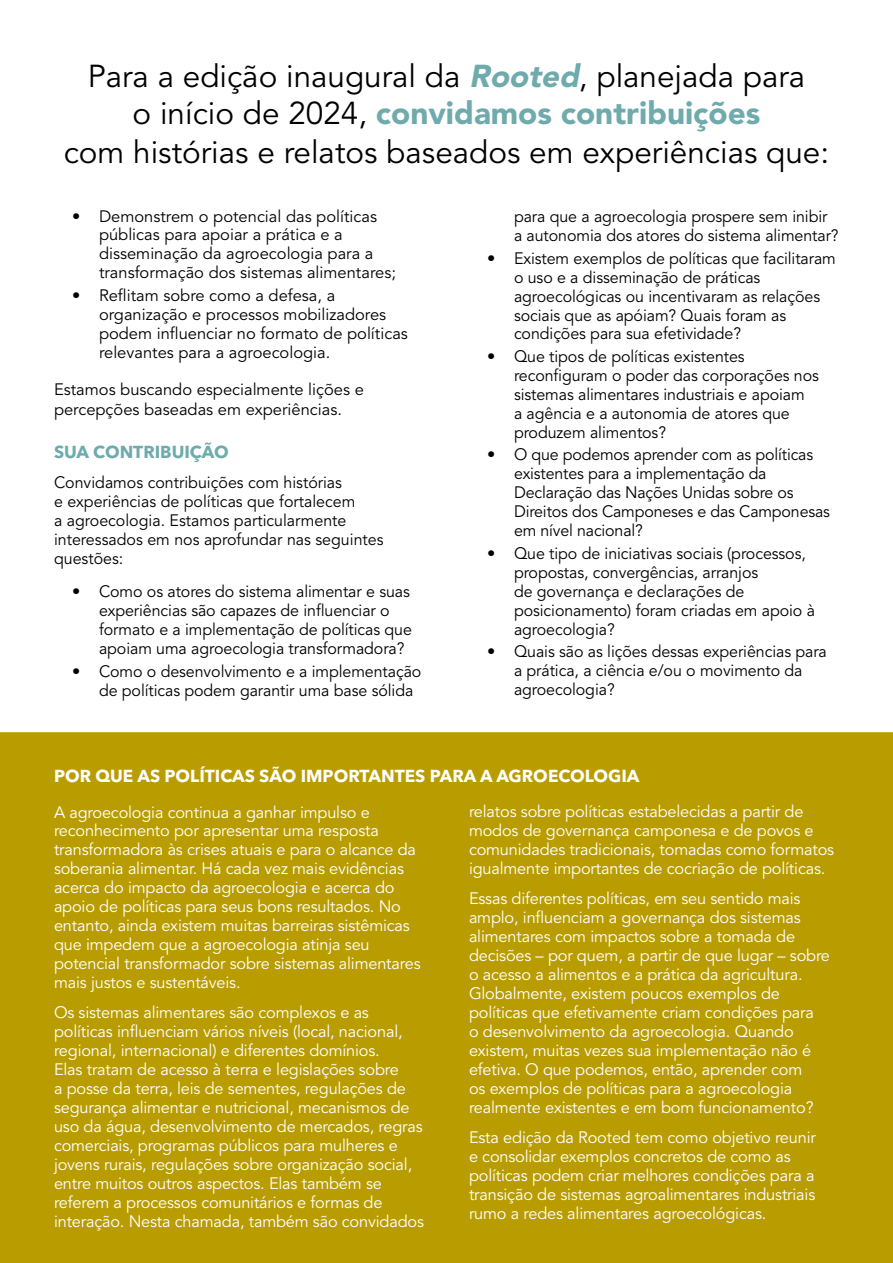
<style>
.page{position:relative;width:893px;height:1263px;background:#fff}
.page>*{position:absolute;margin:0;border:0;box-sizing:border-box;transform-origin:0 0}
.t1{font:31.5px/36.3px "Avenir LT Std";color:#000;text-align:center}
.t2{font:700 17.25px "Avenir Next LT Pro";color:#fff}
.t3{font:700 17.25px "Avenir Next LT Pro";color:#6fabac}
.t4{font:16.5px/18.9px "Avenir LT Std";letter-spacing:-.01em;color:#fff}
.t5{font:16.5px/19px "Avenir LT Std";letter-spacing:-.005em;color:#000}
.s1{font-weight:900;font-style:italic;color:#6fabac}
.s2{font-weight:900;color:#6fabac}
.s3{font-family:"Avenir Next LT Pro";font-weight:700;font-size:17.25px;color:#fff}
</style>
<div class="page">
<div style="left:0;top:732px;width:893px;height:531px;background:#b99d00"></div>
<h1 class="t1" style="left:88px;top:59px;width:719px">Para a edição inaugural da <span class="s1">Rooted</span>, planejada para o início de 2024, <span class="s2">convidamos contribuições</span></h1>
<h1 class="t1" style="left:64px;top:134px;width:767px">com histórias e relatos baseados em experiências que:</h1>
<p class="t5" style="left:99px;top:207px;width:298px;text-indent:-27px">• Demonstrem o potencial das políticas públicas para apoiar a prática e a disseminação da agroecologia para a transformação dos sistemas alimentares;</p>
<p class="t5" style="left:99px;top:286px;width:310px;text-indent:-27px">• Reflitam sobre como a defesa, a organização e processos mobilizadores podem influenciar no formato de políticas relevantes para a agroecologia.</p>
<p class="t5" style="left:54px;top:380px;width:347px;line-height:19.8px">Estamos buscando especialmente lições e percepções baseadas em experiências.<span class="s3">CÓMO</span></p>
<p class="t3" style="left:54px;top:442px;width:176px">SUA CONTRIBUIÇÃO</p>
<p class="t5" style="left:54px;top:473px;width:331px">Convidamos contribuições com histórias<br>e experiências de políticas que fortalecem<br>a agroecologia. Estamos particularmente interessados em nos aprofundar nas seguintes questões:</p>
<p class="t5" style="left:99px;top:582px;width:314px;text-indent:-27px">• Como os atores do sistema alimentar e suas experiências são capazes de influenciar o formato e a implementação de políticas que apoiam uma agroecologia transformadora?</p>
<p class="t5" style="left:99px;top:662px;width:324px;text-indent:-27px">• Como o desenvolvimento e a implementação de políticas podem garantir uma base sólida</p>
<p class="t5" style="left:514px;top:207px;width:326px">para que a agroecologia prospere sem inibir a autonomia dos atores do sistema alimentar?</p>
<p class="t5" style="left:514px;top:249px;width:323px;text-indent:-27px">• Existem exemplos de políticas que facilitaram o uso e a disseminação de práticas agroecológicas ou incentivaram as relações sociais que as apóiam? Quais foram as condições para sua efetividade?</p>
<p class="t5" style="left:514px;top:347px;width:306px;text-indent:-27px">• Que tipos de políticas existentes reconfiguram o poder das corporações nos sistemas alimentares industriais e apoiam<br>a agência e a autonomia de atores que produzem alimentos?</p>
<p class="t5" style="left:514px;top:446px;width:318px;text-indent:-27px">• O que podemos aprender com as políticas existentes para a implementação da Declaração das Nações Unidas sobre os Direitos dos Camponeses e das Camponesas em nível nacional?</p>
<p class="t5" style="left:514px;top:544px;width:303px;text-indent:-27px">• Que tipo de iniciativas sociais (processos, propostas, convergências, arranjos<br>de governança e declarações de posicionamento) foram criadas em apoio à agroecologia?</p>
<p class="t5" style="left:514px;top:642px;width:314px;text-indent:-27px">• Quais são as lições dessas experiências para a prática, a ciência e/ou o movimento da agroecologia?</p>
<p class="t2" style="left:54px;top:765px;width:587px">POR QUE AS POLÍTICAS SÃO IMPORTANTES PARA A AGROECOLOGIA</p>
<p class="t4" style="left:54px;top:803px;width:368px">A agroecologia continua a ganhar impulso e reconhecimento por apresentar uma resposta transformadora às crises atuais e para o alcance da soberania alimentar. Há cada vez mais evidências acerca do impacto da agroecologia e acerca do apoio de políticas para seus bons resultados. No entanto, ainda existem muitas barreiras sistêmicas que impedem que a agroecologia atinja seu potencial transformador sobre sistemas alimentares mais justos e sustentáveis.</p>
<p class="t4" style="left:54px;top:1004px;width:371px">Os sistemas alimentares são complexos e as políticas influenciam vários níveis (local, nacional, regional, internacional) e diferentes domínios.<br>Elas tratam de acesso à terra e legislações sobre<br>a posse da terra, leis de sementes, regulações de segurança alimentar e nutricional, mecanismos de uso da água, desenvolvimento de mercados, regras comerciais, programas públicos para mulheres e jovens rurais, regulações sobre organização social, entre muitos outros aspectos. Elas também se referem a processos comunitários e formas de interação. Nesta chamada, também são convidados</p>
<p class="t4" style="left:469px;top:802px;width:367px">relatos sobre políticas estabelecidas a partir de modos de governança camponesa e de povos e comunidades tradicionais, tomadas como formatos igualmente importantes de cocriação de políticas.</p>
<p class="t4" style="left:469px;top:889px;width:363px">Essas diferentes políticas, em seu sentido mais amplo, influenciam a governança dos sistemas alimentares com impactos sobre a tomada de decisões – por quem, a partir de que lugar – sobre o acesso a alimentos e a prática da agricultura.<br>Globalmente, existem poucos exemplos de políticas que efetivamente criam condições para<br>o desenvolvimento da agroecologia. Quando existem, muitas vezes sua implementação não é efetiva. O que podemos, então, aprender com<br>os exemplos de políticas para a agroecologia realmente existentes e em bom funcionamento?</p>
<p class="t4" style="left:469px;top:1128px;width:348px">Esta edição da Rooted tem como objetivo reunir e consolidar exemplos concretos de como as políticas podem criar melhores condições para a transição de sistemas agroalimentares industriais rumo a redes alimentares agroecológicas.</p>
</div>
